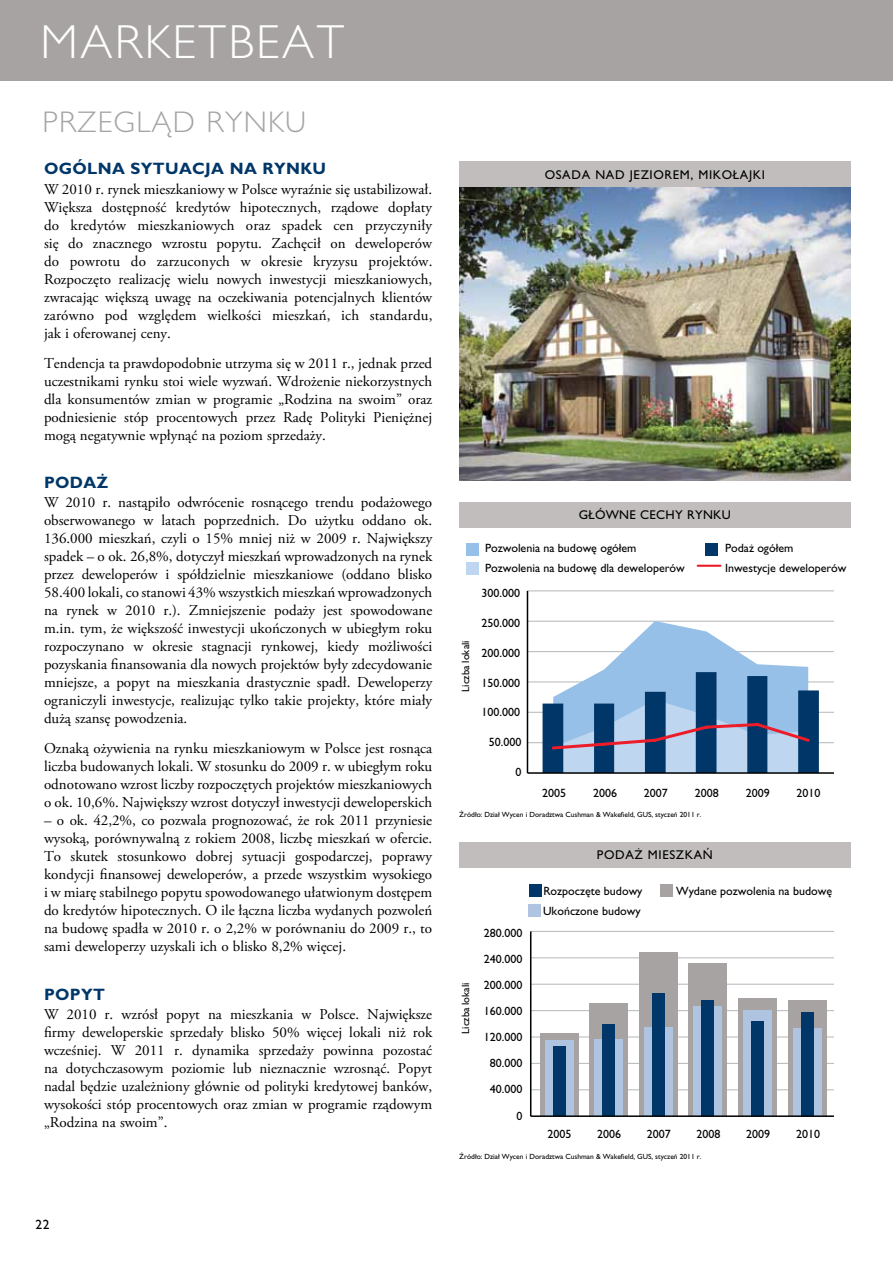
<style>
.page{position:relative;width:893px;height:1263px;background:#fff}
.page>*{position:absolute;margin:0;border:0;box-sizing:border-box;transform-origin:0 0}
.t1{font:300 48px "Gill Sans CE";color:#fff}
.t2{font:300 30px "Gill Sans CE";letter-spacing:.04em;color:#a7a3a3}
.t3{font:700 16.5px "Gill Sans CE";letter-spacing:.02em;color:#003768}
.t4{font:15px/18px "Adobe Garamond Pro";color:#000;text-align:justify}
.t5{font:13.5px "Gill Sans CE";color:#000}
.t6{font:12.75px "Gill Sans CE";letter-spacing:.05em;color:#000}
.t7{font:12px "Gill Sans CE";color:#000}
.t8{font:10.5px "Gill Sans";color:#000}
.t9{font:7.5px "Gill Sans CE";color:#000}
</style>
<div class="page">
<hr style="left:698px;top:565px;width:22px;height:2px;background:#ed1c29">
<div style="left:467px;top:543px;width:12px;height:13px;background:#96c0e7"></div>
<div style="left:467px;top:562px;width:12px;height:13px;background:#bed6ef"></div>
<div style="left:705px;top:543px;width:13px;height:13px;background:#003768"></div>
<hr style="left:527px;top:590px;width:307px;height:1px;background:#bcbec0">
<hr style="left:527px;top:621px;width:307px;height:1px;background:#bcbec0">
<hr style="left:527px;top:651px;width:307px;height:1px;background:#bcbec0">
<hr style="left:527px;top:681px;width:307px;height:1px;background:#bcbec0">
<hr style="left:527px;top:712px;width:307px;height:1px;background:#bcbec0">
<hr style="left:527px;top:742px;width:307px;height:1px;background:#bcbec0">
<hr style="left:527px;top:591px;width:1px;height:182px;background:#000">
<svg style="left:543px;top:621px;width:276px;height:151px"></svg>
<hr style="left:527px;top:772px;width:307px;height:2px;background:#000">
<div style="left:459px;top:502px;width:391px;height:25px;background:#c0bdbc"></div>
<hr style="left:531px;top:931px;width:303px;height:1px;background:#bcbec0">
<hr style="left:531px;top:957px;width:303px;height:1px;background:#bcbec0">
<hr style="left:531px;top:984px;width:303px;height:1px;background:#bcbec0">
<hr style="left:531px;top:1010px;width:303px;height:1px;background:#bcbec0">
<hr style="left:531px;top:1036px;width:303px;height:1px;background:#bcbec0">
<hr style="left:531px;top:1063px;width:303px;height:1px;background:#bcbec0">
<hr style="left:531px;top:1089px;width:303px;height:1px;background:#bcbec0">
<hr style="left:530px;top:931px;width:1px;height:185px;background:#000">
<div style="left:528px;top:904px;width:13px;height:13px;background:#afc4e0"></div>
<div style="left:660px;top:884px;width:13px;height:13px;background:#a7a3a3"></div>
<div style="left:529px;top:884px;width:12px;height:13px;background:#003768"></div>
<div style="left:788px;top:1000px;width:38px;height:115px;background:#a7a3a3"></div>
<div style="left:793px;top:1028px;width:28px;height:87px;background:#afc4e0"></div>
<div style="left:801px;top:1012px;width:13px;height:103px;background:#003768"></div>
<div style="left:738px;top:998px;width:39px;height:117px;background:#a7a3a3"></div>
<div style="left:743px;top:1010px;width:29px;height:105px;background:#afc4e0"></div>
<div style="left:751px;top:1021px;width:13px;height:94px;background:#003768"></div>
<div style="left:689px;top:962px;width:38px;height:153px;background:#a7a3a3"></div>
<div style="left:694px;top:1006px;width:28px;height:109px;background:#afc4e0"></div>
<div style="left:701px;top:1000px;width:13px;height:115px;background:#003768"></div>
<div style="left:639px;top:952px;width:38px;height:163px;background:#a7a3a3"></div>
<div style="left:644px;top:1027px;width:28px;height:88px;background:#afc4e0"></div>
<div style="left:652px;top:993px;width:13px;height:122px;background:#003768"></div>
<div style="left:589px;top:1003px;width:39px;height:112px;background:#a7a3a3"></div>
<div style="left:595px;top:1039px;width:28px;height:76px;background:#afc4e0"></div>
<div style="left:602px;top:1024px;width:13px;height:91px;background:#003768"></div>
<div style="left:540px;top:1033px;width:38px;height:82px;background:#a7a3a3"></div>
<div style="left:545px;top:1040px;width:28px;height:75px;background:#afc4e0"></div>
<div style="left:553px;top:1046px;width:12px;height:69px;background:#003768"></div>
<hr style="left:531px;top:1115px;width:303px;height:2px;background:#000">
<div style="left:459px;top:842px;width:391px;height:26px;background:#c0bdbc"></div>
<img style="left:459px;top:187px;width:391px;height:293px">
<div style="left:459px;top:162px;width:391px;height:25px;background:#c0bdbc"></div>
<div style="left:0;top:0;width:893px;height:81px;background:#a7a3a3"></div>
<h1 class="t1" style="left:40px;top:15px;width:71px">MARKETBEAT</h1>
<h2 class="t2" style="left:43px;top:105px;width:265px">PRZEGLĄD RYNKU</h2>
<p class="t3" style="left:44px;top:159px;width:15px">OGÓLNA</p>
<p class="t3" style="left:131px;top:159px;width:197px">sytuacja na rynku</p>
<p class="t4" style="left:44px;top:181px;width:390px">W 2010 r. rynek mieszkaniowy w Polsce wyraźnie się ustabilizował.<br>Większa dostępność kredytów hipotecznych, rządowe dopłaty do kredytów mieszkaniowych oraz spadek cen przyczyniły się do znacznego wzrostu popytu. Zachęcił on deweloperów do powrotu do zarzuconych w okresie kryzysu projektów.<br>Rozpoczęto realizację wielu nowych inwestycji mieszkaniowych, zwracając większą uwagę na oczekiwania potencjalnych klientów zarówno pod względem wielkości mieszkań, ich standardu, jak i oferowanej ceny.</p>
<p class="t4" style="left:44px;top:355px;width:390px">Tendencja ta prawdopodobnie utrzyma się w 2011 r., jednak przed uczestnikami rynku stoi wiele wyzwań. Wdrożenie niekorzystnych dla konsumentów zmian w programie „Rodzina na swoim” oraz podniesienie stóp procentowych przez Radę Polityki Pieniężnej mogą negatywnie wpłynąć na poziom sprzedaży.</p>
<p class="t3" style="left:44px;top:473px;width:26px">PODA</p>
<p class="t3" style="left:97px;top:473px;width:13px">Ż</p>
<p class="t4" style="left:44px;top:494px;width:390px">W 2010 r. nastąpiło odwrócenie rosnącego trendu podażowego obserwowanego w latach poprzednich. Do użytku oddano ok.<br>136.000 mieszkań, czyli o 15% mniej niż w 2009 r. Największy spadek – o ok. 26,8%, dotyczył mieszkań wprowadzonych na rynek przez deweloperów i spółdzielnie mieszkaniowe (oddano blisko 58.400 lokali, co stanowi 43% wszystkich mieszkań wprowadzonych na rynek w 2010 r.). Zmniejszenie podaży jest spowodowane m.in. tym, że większość inwestycji ukończonych w ubiegłym roku rozpoczynano w okresie stagnacji rynkowej, kiedy możliwości pozyskania finansowania dla nowych projektów były zdecydowanie mniejsze, a popyt na mieszkania drastycznie spadł. Deweloperzy ograniczyli inwestycje, realizując tylko takie projekty, które miały dużą szansę powodzenia.</p>
<p class="t4" style="left:44px;top:740px;width:390px">Oznaką ożywienia na rynku mieszkaniowym w Polsce jest rosnąca liczba budowanych lokali. W stosunku do 2009 r. w ubiegłym roku odnotowano wzrost liczby rozpoczętych projektów mieszkaniowych o ok. 10,6%. Największy wzrost dotyczył inwestycji deweloperskich</p>
<p class="t4" style="left:44px;top:812px;width:390px">– o ok. 42,2%, co pozwala prognozować, że rok 2011 przyniesie wysoką, porównywalną z rokiem 2008, liczbę mieszkań w ofercie.<br>To skutek stosunkowo dobrej sytuacji gospodarczej, poprawy kondycji finansowej deweloperów, a przede wszystkim wysokiego i w miarę stabilnego popytu spowodowanego ułatwionym dostępem do kredytów hipotecznych. O ile łączna liczba wydanych pozwoleń na budowę spadła w 2010 r. o 2,2% w porównaniu do 2009 r., to sami deweloperzy uzyskali ich o blisko 8,2% więcej.</p>
<p class="t3" style="left:44px;top:984px;width:62px">popyt</p>
<p class="t4" style="left:44px;top:1006px;width:390px">W 2010 r. wzrósł popyt na mieszkania w Polsce. Największe firmy deweloperskie sprzedały blisko 50% więcej lokali niż rok wcześniej. W 2011 r. dynamika sprzedaży powinna pozostać na dotychczasowym poziomie lub nieznacznie wzrosnąć. Popyt nadal będzie uzależniony głównie od polityki kredytowej banków, wysokości stóp procentowych oraz zmian w programie rządowym „Rodzina na swoim”.</p>
<p class="t5" style="left:35px;top:1217px;width:16px">22</p>
<p class="t6" style="left:545px;top:167px;width:222px">Osada nad Jeziorem, Mikołajki</p>
<p class="t6" style="left:579px;top:507px;width:38px">GŁÓWNE</p>
<p class="t6" style="left:640px;top:507px;width:10px">CECHY</p>
<p class="t6" style="left:687px;top:507px;width:45px">Rynku</p>
<p class="t7" style="left:485px;top:541px;width:153px">Pozwolenia na budowę ogółem</p>
<p class="t7" style="left:725px;top:541px;width:70px">Podaż ogółem</p>
<p class="t7" style="left:485px;top:561px;width:201px">Pozwolenia na budowę dla deweloperów</p>
<p class="t7" style="left:725px;top:561px;width:123px">Inwestycje deweloperów</p>
<p class="t7" style="left:481px;top:586px;width:40px">300.000</p>
<p class="t8" style="left:460px;top:692px;width:53px;rotate:-90deg">Liczba lokali</p>
<p class="t7" style="left:481px;top:616px;width:40px">250.000</p>
<p class="t7" style="left:481px;top:646px;width:40px">200.000</p>
<p class="t7" style="left:481px;top:676px;width:40px">150.000</p>
<p class="t7" style="left:481px;top:705px;width:40px">100.000</p>
<p class="t7" style="left:489px;top:735px;width:34px">50.000</p>
<p class="t7" style="left:515px;top:765px;width:7px">0</p>
<p class="t7" style="left:542px;top:786px;width:25px">2005</p>
<p class="t7" style="left:593px;top:786px;width:25px">2006</p>
<p class="t7" style="left:644px;top:786px;width:25px">2007</p>
<p class="t7" style="left:695px;top:786px;width:25px">2008</p>
<p class="t7" style="left:746px;top:786px;width:25px">2009</p>
<p class="t7" style="left:797px;top:786px;width:25px">2010</p>
<p class="t9" style="left:459px;top:810px;width:244px">Źródło: Dział Wycen i Doradztwa Cushman &amp; Wakefield, GUS, styczeń 2011 r.</p>
<p class="t6" style="left:597px;top:848px;width:117px">podaż mieszkań</p>
<p class="t8" style="left:460px;top:1034px;width:53px;rotate:-90deg">Liczba lokali</p>
<p class="t7" style="left:484px;top:926px;width:40px">280.000</p>
<p class="t7" style="left:484px;top:952px;width:40px">240.000</p>
<p class="t7" style="left:484px;top:978px;width:40px">200.000</p>
<p class="t7" style="left:484px;top:1004px;width:40px">160.000</p>
<p class="t7" style="left:484px;top:1030px;width:40px">120.000</p>
<p class="t7" style="left:490px;top:1056px;width:34px">80.000</p>
<p class="t7" style="left:490px;top:1082px;width:34px">40.000</p>
<p class="t7" style="left:516px;top:1108px;width:7px">0</p>
<p class="t7" style="left:543px;top:884px;width:101px">Rozpoczęte budowy</p>
<p class="t7" style="left:676px;top:884px;width:158px">Wydane pozwolenia na budowę</p>
<p class="t7" style="left:543px;top:904px;width:99px">Ukończone budowy</p>
<p class="t7" style="left:547px;top:1127px;width:25px">2005</p>
<p class="t7" style="left:597px;top:1127px;width:25px">2006</p>
<p class="t7" style="left:647px;top:1127px;width:25px">2007</p>
<p class="t7" style="left:696px;top:1127px;width:25px">2008</p>
<p class="t7" style="left:746px;top:1127px;width:25px">2009</p>
<p class="t7" style="left:796px;top:1127px;width:25px">2010</p>
<p class="t9" style="left:459px;top:1152px;width:244px">Źródło: Dział Wycen i Doradztwa Cushman &amp; Wakefield, GUS, styczeń 2011 r.</p>
</div>
